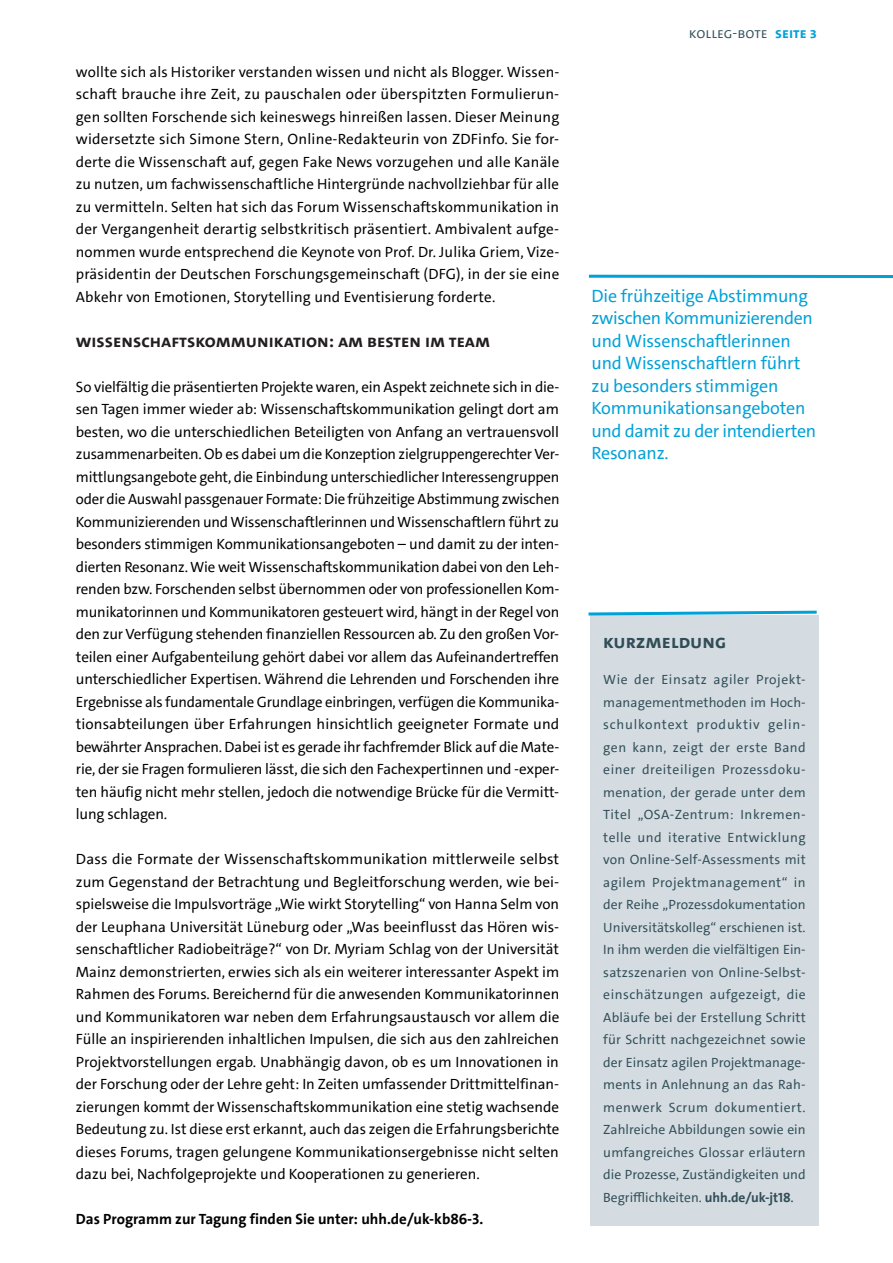
<style>
.page{position:relative;width:893px;height:1263px;background:#fff}
.page>*{position:absolute;margin:0;border:0;box-sizing:border-box;transform-origin:0 0}
.Ausgabe{font:19.5px "The Sans UHH Bold Caps";color:#314e58}
.Fliesstext_10_15{font:18px/22.5px "The Sans UHH";letter-spacing:-.01em;color:#00a1d7}
.Sub_im_Text{font:18px "The Sans UHH Bold Caps";color:#231f20}
.Fliesstext_10_15-2{font:15px/22.5px "The Sans UHH";color:#000;text-align:justify}
.Fliesstext_10_15-3{font:700 15px "The Sans UHH";color:#000}
.t1{font:15px "The Sans UHH Semi Light Caps";color:#314e58}
.Fliesstext_10_15-4{font:13.5px/22.5px "The Sans UHH";letter-spacing:.005em;color:#314e58;text-align:justify}
.s1{font-family:"The Sans UHH Bold Caps";color:#00a1d7}
.s2{font-weight:700}
.s3{font-size:15px}
</style>
<div class="page">
<div style="left:590px;top:615px;width:228px;height:610px;background:#d4dce1"></div>
<svg style="left:588px;top:610px;width:231px;height:7px"></svg>
<hr style="left:589px;top:275px;width:304px;height:3px;background:#00a1d7">
<p class="Fliesstext_10_15-2" style="left:76px;top:60px;width:485px">wollte sich als Historiker verstanden wissen und nicht als Blogger. Wissen&shy;schaft brauche ihre Zeit, zu pauschalen oder überspitzten Formulierun&shy;gen sollten Forschende sich keineswegs hinreißen lassen. Dieser Meinung widersetzte sich Simone Stern, Online-Redakteurin von ZDFinfo. Sie for&shy;derte die Wissenschaft auf, gegen Fake News vorzugehen und alle Kanäle zu nutzen, um fachwissenschaftliche Hintergründe nachvollziehbar für alle zu vermitteln. Selten hat sich das Forum Wissenschaftskommunikation in der Vergangenheit derartig selbstkritisch präsentiert. Ambivalent aufge&shy;nommen wurde entsprechend die Keynote von Prof. Dr. Julika Griem, Vize&shy;präsidentin der Deutschen Forschungsgemeinschaft (DFG), in der sie eine Abkehr von Emotionen, Storytelling und Eventisierung forderte.</p>
<p class="Sub_im_Text" style="left:76px;top:330px;width:416px">wissenschaftskommunikation: am besten im Team</p>
<p class="Fliesstext_10_15-2" style="left:76px;top:375px;width:485px">So vielfältig die präsentierten Projekte waren, ein Aspekt zeichnete sich in die&shy;sen Tagen immer wieder ab: Wissenschaftskommunikation gelingt dort am besten, wo die unterschiedlichen Beteiligten von Anfang an vertrauensvoll zusammenarbeiten. Ob es dabei um die Konzeption zielgruppengerechter Ver&shy;mittlungsangebote geht, die Einbindung unterschiedlicher Interessengruppen oder die Auswahl passgenauer Formate: Die frühzeitige Abstimmung zwischen Kommunizierenden und Wissenschaftlerinnen und Wissenschaftlern führt zu besonders stimmigen Kommunikationsangeboten – und damit zu der inten&shy;dierten Resonanz. Wie weit Wissenschaftskommunikation dabei von den Leh&shy;renden bzw. Forschenden selbst übernommen oder von professionellen Kom&shy;munikatorinnen und Kommunikatoren gesteuert wird, hängt in der Regel von den zur Verfügung stehenden finanziellen Ressourcen ab. Zu den großen Vor&shy;teilen einer Aufgabenteilung gehört dabei vor allem das Aufeinandertreffen unterschiedlicher Expertisen. Während die Lehrenden und Forschenden ihre Ergebnisse als fundamentale Grundlage einbringen, verfügen die Kommunika&shy;tionsabteilungen über Erfahrungen hinsichtlich geeigneter Formate und bewährter Ansprachen. Dabei ist es gerade ihr fachfremder Blick auf die Mate&shy;rie, der sie Fragen formulieren lässt, die sich den Fachexpertinnen und -exper&shy;ten häufig nicht mehr stellen, jedoch die notwendige Brücke für die Vermitt&shy;lung schlagen.</p>
<p class="Fliesstext_10_15-2" style="left:76px;top:848px;width:485px">Dass die Formate der Wissenschaftskommunikation mittlerweile selbst zum Gegenstand der Betrachtung und Begleitforschung werden, wie bei&shy;spielsweise die Impulsvorträge „Wie wirkt Storytelling“ von Hanna Selm von der Leuphana Universität Lüneburg oder „Was beeinflusst das Hören wis&shy;senschaftlicher Radiobeiträge?“ von Dr. Myriam Schlag von der Universität Mainz demonstrierten, erwies sich als ein weiterer interessanter Aspekt im Rahmen des Forums. Bereichernd für die anwesenden Kommunikatorinnen und Kommunikatoren war neben dem Erfahrungsaustausch vor allem die Fülle an inspirierenden inhaltlichen Impulsen, die sich aus den zahlreichen Projektvorstellungen ergab. Unabhängig davon, ob es um Innovationen in der Forschung oder der Lehre geht: In Zeiten umfassender Drittmittelfinan&shy;zierungen kommt der Wissenschaftskommunikation eine stetig wachsende Bedeutung zu. Ist diese erst erkannt, auch das zeigen die Erfahrungsberichte dieses Forums, tragen gelungene Kommunikationsergebnisse nicht selten dazu bei, Nachfolgeprojekte und Kooperationen zu generieren.</p>
<p class="Fliesstext_10_15-3" style="left:76px;top:1209px;width:409px">Das Programm zur Tagung finden Sie unter: uhh.de/uk-kb86-3.</p>
<p class="t1" style="left:689px;top:24px;width:129px">Kolleg-Bote <span class="s1">Seite 3</span></p>
<p class="Fliesstext_10_15" style="left:591px;top:284px;width:226px">Die frühzeitige Abstimmung zwischen Kommunizierenden und Wissenschaftlerinnen und Wissenschaftlern führt zu besonders stimmigen<br>Kommunikationsangeboten und damit zu der intendierten<br>Resonanz.</p>
<p class="Ausgabe" style="left:603px;top:629px;width:124px">Kurzmeldung</p>
<p class="Fliesstext_10_15-4" style="left:603px;top:668px;width:204px">Wie der Einsatz agiler Projekt&shy;managementmethoden im Hoch&shy;schulkontext produktiv gelin&shy;gen kann, zeigt der erste Band einer dreiteiligen Prozessdoku&shy;menation, der gerade unter dem Titel „OSA-Zentrum: Inkremen&shy;telle und iterative Entwicklung von Online-Self-Assessments mit agilem Projektmanagement“ in der Reihe „Prozessdokumentation Universitätskolleg“ erschienen ist.<br>In ihm werden die vielfältigen Ein&shy;satzszenarien von Online-Selbst&shy;einschätzungen aufgezeigt, die Abläufe bei der Erstellung Schritt für Schritt nachgezeichnet sowie der Einsatz agilen Projektmanage&shy;ments in Anlehnung an das Rah&shy;menwerk Scrum dokumentiert.<br>Zahlreiche Abbildungen sowie ein umfangreiches Glossar erläutern die Prozesse, Zuständigkeiten und Begrifflichkeiten. <span class="s2">uhh.de/uk-jt18</span><span class="s3">.</span></p>
</div>
